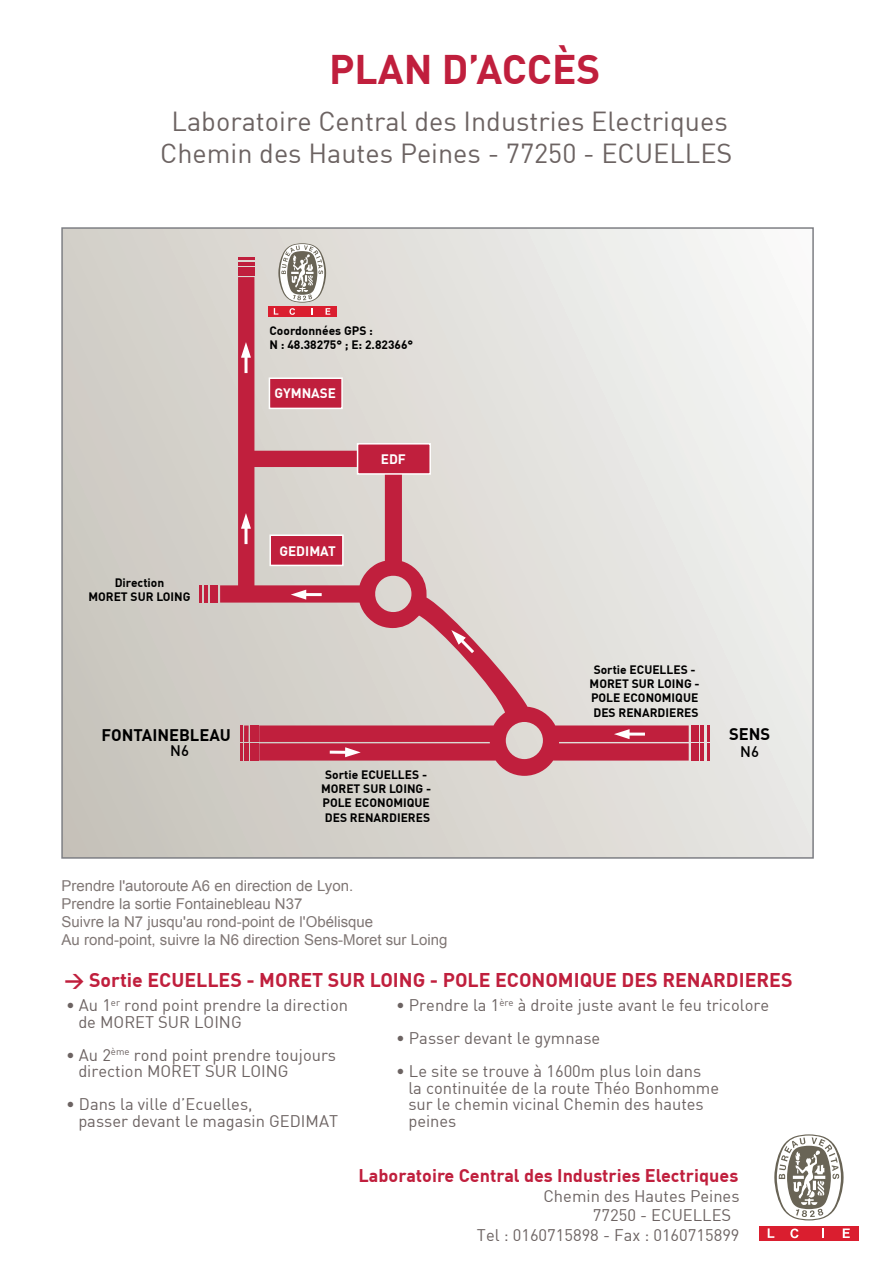
<style>
.page{position:relative;width:893px;height:1263px;background:#fff}
.page>*{position:absolute;margin:0;border:0;box-sizing:border-box;transform-origin:0 0}
.t1{font:700 40.5px "DIN";color:#c01f3d}
.t2{font:27px/32.4px "DIN";color:#6c6362;text-align:center}
.t3{font:700 19.5px "DIN";color:#c01f3d}
.t4{font:700 18px "DIN";color:#c01f3d}
.t5{font:16.5px/16.5px "DIN";color:#6c6362}
.t6{font:700 16.5px "DIN";color:#000}
.t7{font:15px/18px "Arial";color:#807775}
.t8{font:500 15px "DIN";color:#000}
.t9{font:700 13.5px "DIN";color:#fff}
.t10{font:700 12px/14.4px "DIN";color:#000;text-align:center}
</style>
<div class="page">
<div style="left:62px;top:228px;width:751px;height:630px;background:linear-gradient(to right,#cac6be,#efefed)"></div>
<svg style="left:274px;top:243px;width:56px;height:34px"></svg>
<svg style="left:774px;top:1134px;width:70px;height:86px"></svg>
<div style="left:759px;top:1226px;width:99px;height:14px;background:#da1e2f"></div>
<svg style="left:843px;top:1228px;width:7px;height:10px"></svg>
<svg style="left:822px;top:1228px;width:2px;height:10px"></svg>
<svg style="left:790px;top:1228px;width:8px;height:10px"></svg>
<svg style="left:768px;top:1228px;width:6px;height:10px"></svg>
<svg style="left:238px;top:257px;width:16px;height:2px"></svg>
<hr style="left:238px;top:262px;width:16px;height:4px;background:#c01f3d">
<div style="left:238px;top:267px;width:16px;height:9px;background:#c01f3d"></div>
<hr style="left:199px;top:585px;width:3px;height:18px;background:#c01f3d">
<div style="left:210px;top:585px;width:8px;height:18px;background:#c01f3d"></div>
<hr style="left:204px;top:585px;width:4px;height:18px;background:#c01f3d">
<div style="left:691px;top:725px;width:7px;height:17px;background:#c01f3d"></div>
<hr style="left:701px;top:725px;width:3px;height:17px;background:#c01f3d">
<hr style="left:707px;top:725px;width:3px;height:17px;background:#c01f3d">
<hr style="left:707px;top:743px;width:3px;height:17px;background:#c01f3d">
<div style="left:691px;top:743px;width:7px;height:17px;background:#c01f3d"></div>
<hr style="left:701px;top:743px;width:3px;height:17px;background:#c01f3d">
<svg style="left:220px;top:277px;width:469px;height:499px;background:#dbc4c4"></svg>
<div style="left:269px;top:377px;width:74px;height:32px;background:#c01f3d;border:2px solid #fff"></div>
<div style="left:269px;top:534px;width:75px;height:32px;background:#c01f3d;border:2px solid #fff"></div>
<svg style="left:244px;top:529px;width:4px;height:15px"></svg>
<svg style="left:241px;top:513px;width:10px;height:16px"></svg>
<svg style="left:244px;top:358px;width:4px;height:15px"></svg>
<svg style="left:241px;top:342px;width:10px;height:16px"></svg>
<hr style="left:303px;top:593px;width:19px;height:3px;background:#fff">
<svg style="left:291px;top:590px;width:15px;height:10px"></svg>
<svg style="left:629px;top:732px;width:16px;height:4px"></svg>
<svg style="left:614px;top:729px;width:15px;height:10px"></svg>
<hr style="left:330px;top:751px;width:18px;height:3px;background:#fff">
<svg style="left:345px;top:747px;width:16px;height:10px"></svg>
<svg style="left:451px;top:630px;width:26px;height:26px"></svg>
<svg style="left:356px;top:442px;width:76px;height:33px;background:#c9455d"></svg>
<h1 class="t1" style="left:329px;top:43px;width:273px">PLAN D’ACCÈS</h1>
<h2 class="t2" style="left:160px;top:104px;width:574px">Laboratoire Central des Industries Electriques<br>Chemin des Hautes Peines - 77250 - ECUELLES</h2>
<p class="t10" style="left:269px;top:322px;width:145px;text-align:left">Coordonnées GPS :<br>N : 48.38275° ; E: 2.82366°</p>
<p class="t10" style="left:88px;top:574px;width:104px">Direction<br>MORET SUR LOING</p>
<p class="t9" style="left:274px;top:384px;width:63px">GYMNASE</p>
<p class="t9" style="left:279px;top:542px;width:58px">GEDIMAT</p>
<p class="t9" style="left:381px;top:450px;width:27px">EDF</p>
<p class="t10" style="left:590px;top:661px;width:112px">Sortie ECUELLES -<br>MORET SUR LOING -<br>POLE ECONOMIQUE<br>DES RENARDIERES</p>
<p class="t6" style="left:102px;top:724px;width:131px">FONTAINEBLEAU</p>
<p class="t6" style="left:729px;top:724px;width:43px">SENS</p>
<p class="t8" style="left:170px;top:741px;width:20px">N6</p>
<p class="t8" style="left:740px;top:742px;width:20px">N6</p>
<p class="t10" style="left:321px;top:766px;width:112px">Sortie ECUELLES -<br>MORET SUR LOING -<br>POLE ECONOMIQUE<br>DES RENARDIERES</p>
<p class="t7" style="left:62px;top:877px;width:387px">Prendre l'autoroute A6 en direction de Lyon.<br>Prendre la sortie Fontainebleau N37<br>Suivre la N7 jusqu'au rond-point de l'Obélisque<br>Au rond-point, suivre la N6 direction Sens-Moret sur Loing</p>
<p class="t3" style="left:64px;top:967px;width:730px">&gt; Sortie ECUELLES - MORET SUR LOING - POLE ECONOMIQUE DES RENARDIERES</p>
<p class="t5" style="left:78px;top:996px;width:271px;text-indent:-12px">• Au 1<sup>er</sup> rond point prendre la direction de MORET SUR LOING</p>
<p class="t5" style="left:78px;top:1046px;width:259px;text-indent:-12px">• Au 2<sup>ème</sup> rond point prendre toujours direction MORET SUR LOING</p>
<p class="t5" style="left:78px;top:1095px;width:261px;text-indent:-12px">• Dans la ville d’Ecuelles,<br>passer devant le magasin GEDIMAT</p>
<p class="t5" style="left:396px;top:996px;width:375px">• Prendre la 1<sup>ère</sup> à droite juste avant le feu tricolore</p>
<p class="t5" style="left:396px;top:1029px;width:206px">• Passer devant le gymnase</p>
<p class="t5" style="left:408px;top:1062px;width:312px;text-indent:-12px">• Le site se trouve à 1600m plus loin dans<br>la continuitée de la route Théo Bonhomme sur le chemin vicinal Chemin des hautes peines</p>
<p class="t4" style="left:358px;top:1164px;width:381px">Laboratoire Central des Industries Electriques</p>
<p class="t5" style="left:543px;top:1187px;width:198px">Chemin des Hautes Peines</p>
<p class="t5" style="left:593px;top:1207px;width:140px">77250 - ECUELLES</p>
<p class="t5" style="left:477px;top:1227px;width:264px">Tel : 0160715898 - Fax : 0160715899</p>
</div>
